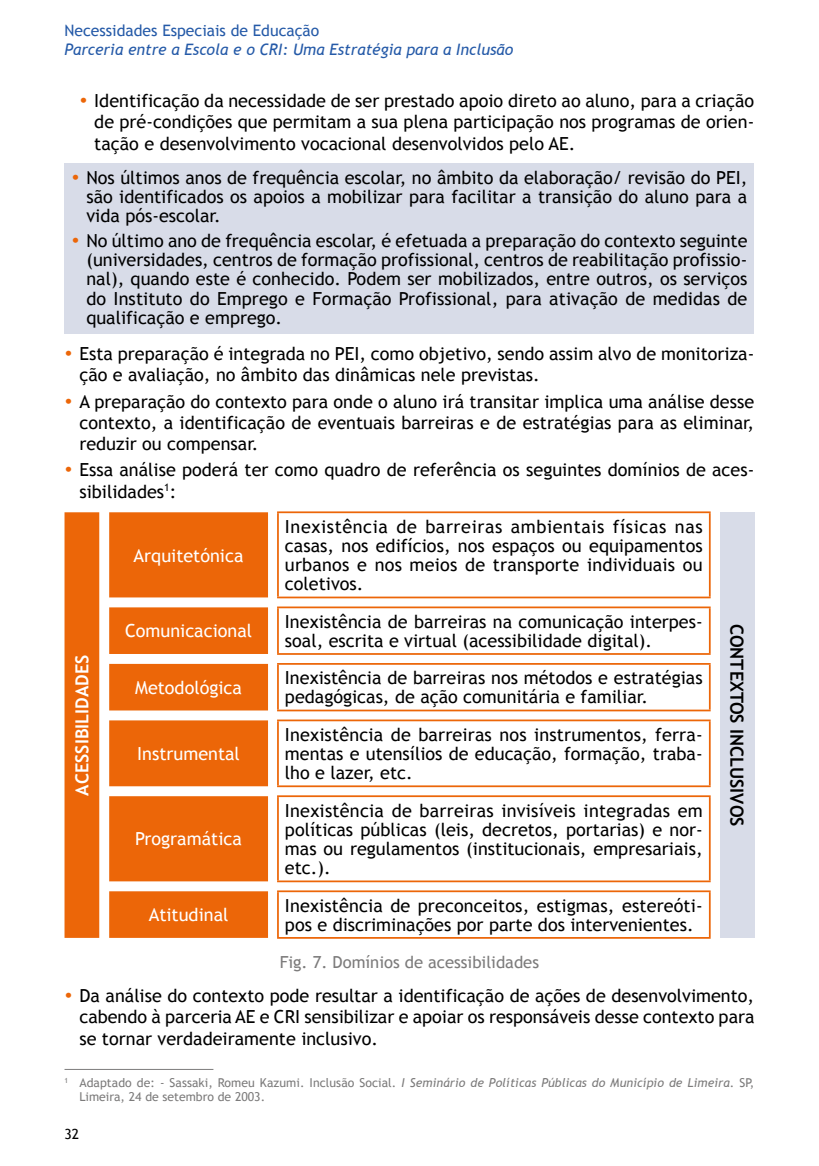
<style>
.page{position:relative;width:819px;height:1166px;background:#fff}
.page>*{position:absolute;margin:0;border:0;box-sizing:border-box;transform-origin:0 0}
.t1{font:18.03px/19.2px "Trebuchet MS";color:#000;text-align:justify}
.t2{font:18.03px "Trebuchet MS";color:#fff}
.t3{font:700 18.03px "Trebuchet MS";color:#000}
.t4{font:700 18.03px "Trebuchet MS";color:#fff}
.t5{font:16.62px "Trebuchet MS";color:#7c7b7b}
.t6{font:italic 15.75px "Trebuchet MS";color:#255aa8}
.t7{font:15.75px "Trebuchet MS";color:#255aa8}
.t8{font:14px "Trebuchet MS";color:#000}
.t9{font:12.25px/14.7px "Trebuchet MS";letter-spacing:.005em;color:#7c7b7b}
.s1{color:#ec6608}
.s2{font-style:italic}
</style>
<div class="page">
<div style="left:64px;top:164px;width:690px;height:170px;background:#d8dce8"></div>
<svg style="left:64px;top:512px;width:204px;height:426px;background:#ee7c2b"></svg>
<div style="left:719px;top:512px;width:35px;height:426px;background:#d8dce8"></div>
<hr style="left:277px;top:511px;width:433px;height:2px;background:#ec6608">
<hr style="left:277px;top:513px;width:2px;height:83px;background:#ec6608">
<hr style="left:708px;top:513px;width:2px;height:83px;background:#ec6608">
<hr style="left:277px;top:596px;width:433px;height:2px;background:#ec6608">
<hr style="left:277px;top:606px;width:433px;height:2px;background:#ec6608">
<hr style="left:277px;top:608px;width:2px;height:45px;background:#ec6608">
<hr style="left:708px;top:608px;width:2px;height:45px;background:#ec6608">
<hr style="left:277px;top:653px;width:433px;height:2px;background:#ec6608">
<hr style="left:277px;top:663px;width:433px;height:2px;background:#ec6608">
<hr style="left:277px;top:665px;width:2px;height:44px;background:#ec6608">
<hr style="left:708px;top:665px;width:2px;height:44px;background:#ec6608">
<hr style="left:277px;top:709px;width:433px;height:2px;background:#ec6608">
<hr style="left:277px;top:719px;width:433px;height:2px;background:#ec6608">
<hr style="left:277px;top:721px;width:2px;height:64px;background:#ec6608">
<hr style="left:708px;top:721px;width:2px;height:64px;background:#ec6608">
<hr style="left:277px;top:785px;width:433px;height:2px;background:#ec6608">
<hr style="left:277px;top:795px;width:433px;height:2px;background:#ec6608">
<hr style="left:277px;top:797px;width:2px;height:83px;background:#ec6608">
<hr style="left:708px;top:797px;width:2px;height:83px;background:#ec6608">
<hr style="left:277px;top:880px;width:433px;height:2px;background:#ec6608">
<hr style="left:277px;top:890px;width:433px;height:2px;background:#ec6608">
<hr style="left:277px;top:892px;width:2px;height:45px;background:#ec6608">
<hr style="left:708px;top:892px;width:2px;height:45px;background:#ec6608">
<hr style="left:277px;top:937px;width:433px;height:2px;background:#ec6608">
<hr style="left:64px;top:1069px;width:149px;height:1px;background:#7c7b7b">
<p class="t7" style="left:64px;top:21px;width:256px">Necessidades Especiais de Educação</p>
<p class="t6" style="left:64px;top:40px;width:450px">Parceria entre a Escola e o CRI: Uma Estratégia para a Inclusão</p>
<p class="t1" style="left:94px;top:90px;width:661px;line-height:21.2px;text-indent:-15px"><span class="s1">•</span> Identificação da necessidade de ser prestado apoio direto ao aluno, para a criação de pré-condições que permitam a sua plena participação nos programas de orien&shy;tação e desenvolvimento vocacional desenvolvidos pelo AE.</p>
<p class="t1" style="left:86px;top:168px;width:662px;text-indent:-15px"><span class="s1">•</span> Nos últimos anos de frequência escolar, no âmbito da elaboração/ revisão do PEI, são identificados os apoios a mobilizar para facilitar a transição do aluno para a vida pós-escolar.</p>
<p class="t1" style="left:86px;top:231px;width:662px;text-indent:-15px"><span class="s1">•</span> No último ano de frequência escolar, é efetuada a preparação do contexto seguinte (universidades, centros de formação profissional, centros de reabilitação profissio&shy;nal), quando este é conhecido. Podem ser mobilizados, entre outros, os serviços do Instituto do Emprego e Formação Profissional, para ativação de medidas de qualificação e emprego.</p>
<p class="t1" style="left:79px;top:343px;width:676px;line-height:21.2px;text-indent:-15px"><span class="s1">•</span> Esta preparação é integrada no PEI, como objetivo, sendo assim alvo de monitoriza&shy;ção e avaliação, no âmbito das dinâmicas nele previstas.</p>
<p class="t1" style="left:79px;top:391px;width:676px;line-height:21.2px;text-indent:-15px"><span class="s1">•</span> A preparação do contexto para onde o aluno irá transitar implica uma análise desse contexto, a identificação de eventuais barreiras e de estratégias para as eliminar, reduzir ou compensar.</p>
<p class="t1" style="left:79px;top:459px;width:676px;line-height:21.2px;text-indent:-15px"><span class="s1">•</span> Essa análise poderá ter como quadro de referência os seguintes domínios de aces&shy;sibilidades<sup>1</sup>:</p>
<p class="t4" style="left:71px;top:795px;width:142px;rotate:-90deg">ACESSIBILIDADES</p>
<p class="t2" style="left:134px;top:544px;width:111px">Arquitetónica</p>
<p class="t1" style="left:285px;top:517px;width:419px">Inexistência de barreiras ambientais físicas nas casas, nos edifícios, nos espaços ou equipamentos urbanos e nos meios de transporte individuais ou coletivos.</p>
<p class="t2" style="left:125px;top:620px;width:128px">Comunicacional</p>
<p class="t1" style="left:285px;top:612px;width:419px">Inexistência de barreiras na comunicação interpes&shy;soal, escrita e virtual (acessibilidade digital).</p>
<p class="t2" style="left:135px;top:677px;width:108px">Metodológica</p>
<p class="t1" style="left:285px;top:668px;width:419px">Inexistência de barreiras nos métodos e estratégias pedagógicas, de ação comunitária e familiar.</p>
<p class="t2" style="left:137px;top:743px;width:104px">Instrumental</p>
<p class="t1" style="left:285px;top:725px;width:419px">Inexistência de barreiras nos instrumentos, ferra&shy;mentas e utensílios de educação, formação, traba&shy;lho e lazer, etc.</p>
<p class="t2" style="left:135px;top:828px;width:108px">Programática</p>
<p class="t1" style="left:285px;top:801px;width:419px">Inexistência de barreiras invisíveis integradas em políticas públicas (leis, decretos, portarias) e nor&shy;mas ou regulamentos (institucionais, empresariais, etc.).</p>
<p class="t3" style="left:748px;top:624px;width:204px;rotate:90deg">CONTEXTOS INCLUSIVOS</p>
<p class="t2" style="left:149px;top:904px;width:81px">Atitudinal</p>
<p class="t1" style="left:285px;top:896px;width:419px">Inexistência de preconceitos, estigmas, estereóti&shy;pos e discriminações por parte dos intervenientes.</p>
<p class="t5" style="left:280px;top:953px;width:261px">Fig. 7. Domínios de acessibilidades</p>
<p class="t1" style="left:79px;top:985px;width:676px;line-height:21.2px;text-indent:-15px"><span class="s1">•</span> Da análise do contexto pode resultar a identificação de ações de desenvolvimento, cabendo à parceria AE e CRI sensibilizar e apoiar os responsáveis desse contexto para se tornar verdadeiramente inclusivo.</p>
<p class="t9" style="left:79px;top:1075px;width:676px;text-indent:-15px"><sup>1</sup> Adaptado de: - Sassaki, Romeu Kazumi. Inclusão Social. <span class="s2">I Seminário de Políticas Públicas do Município de Limeira</span>. SP,<br>Limeira, 24 de setembro de 2003.</p>
<p class="t8" style="left:64px;top:1125px;width:16px">32</p>
</div>
